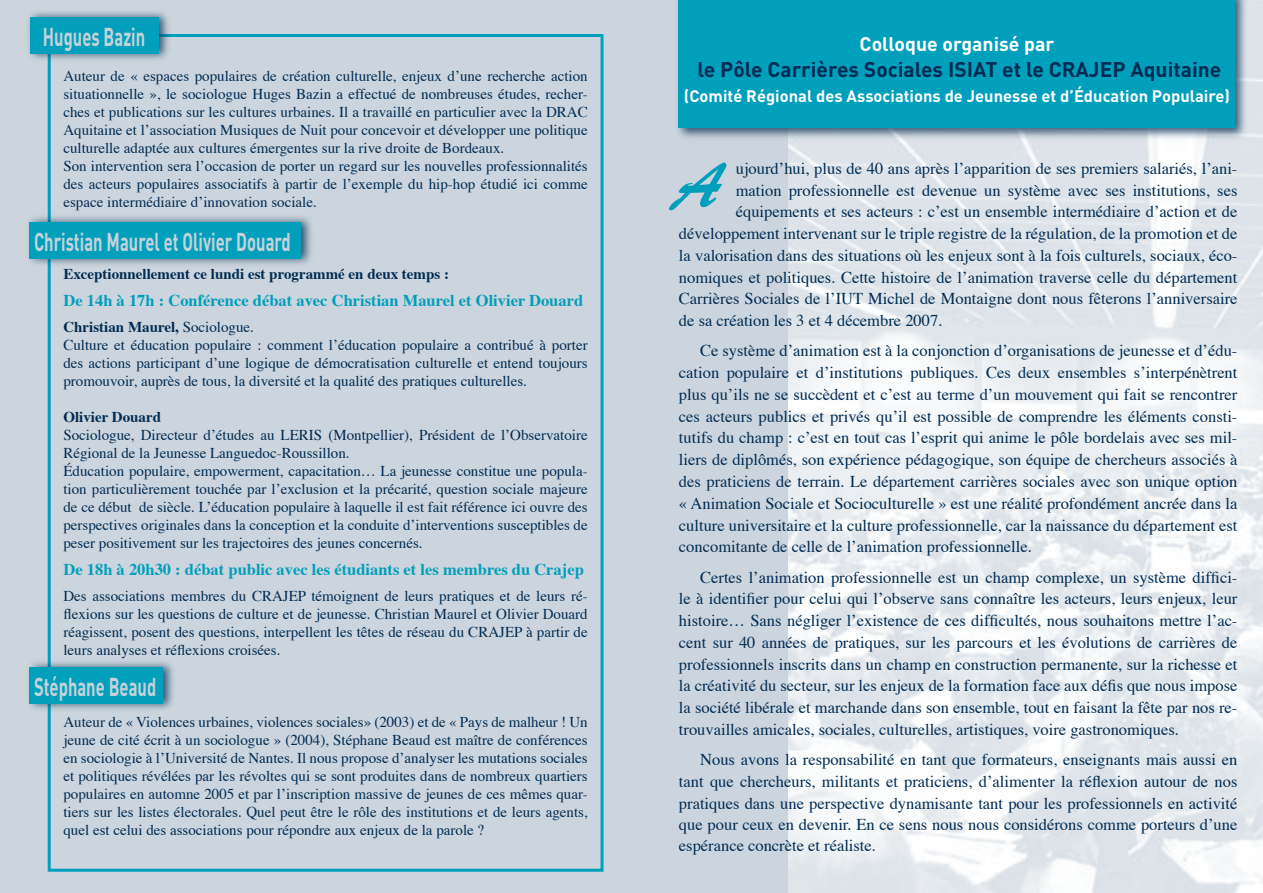
<style>
.page{position:relative;width:1263px;height:893px;background:#fff}
.page>*{position:absolute;margin:0;border:0;box-sizing:border-box;transform-origin:0 0}
.t1{font:64.2px "Brush Script Std";color:#009fbb}
.t2{font:700 25.5px "DIN";color:#c7d1d9;scale:.65 1}
.t3{font:700 21px "DIN";color:#002c53}
.t4{font:700 19.5px "DIN";color:#fff}
.t5{font:16.5px/21.8px "Times";color:#002c53;text-align:justify}
.t6{font:700 16.5px "Times";color:#009fbb}
.t7{font:700 16.5px "DIN";color:#fff}
.t8{font:15px/18px "Times";color:#002c53}
.t9{font:700 15px "Times";color:#002c53}
.s1{font-weight:700}
</style>
<div class="page">
<div style="left:0;top:0;width:797px;height:893px;background:#ccd5dd"></div>
<img style="left:788px;top:0;width:475px;height:893px">
<div style="left:48px;top:34px;width:555px;height:838px;border:3px solid #009fbb"></div>
<div style="left:25px;top:8px;width:147px;height:54px;background:#002c53;opacity:.75"></div>
<div style="left:30px;top:17px;width:128px;height:36px;background:#009fbb"></div>
<div style="left:674px;top:0;width:575px;height:141px;background:#002c53;opacity:.75"></div>
<div style="left:679px;top:0;width:556px;height:128px;background:#009fbb"></div>
<div style="left:25px;top:213px;width:290px;height:54px;background:#002c53;opacity:.75"></div>
<div style="left:30px;top:222px;width:271px;height:36px;background:#009fbb"></div>
<div style="left:25px;top:659px;width:152px;height:54px;background:#002c53;opacity:.75"></div>
<div style="left:30px;top:668px;width:133px;height:36px;background:#009fbb"></div>
<h2 class="t2" style="left:43px;top:20px;width:159px">Hugues Bazin</h2>
<p class="t4" style="left:860px;top:31px;width:196px">Colloque organisé par</p>
<p class="t3" style="left:697px;top:55px;width:525px">le Pôle Carrières Sociales ISIAT et le CRAJEP Aquitaine</p>
<p class="t7" style="left:684px;top:85px;width:548px">(Comité Régional des Associations de Jeunesse et d’Éducation Populaire)</p>
<p class="t8" style="left:63px;top:68px;width:526px">Auteur de « espaces populaires de création culturelle, enjeux d’une recherche action situationnelle », le sociologue Huges Bazin a effectué de nombreuses études, recher&shy;ches et publications sur les cultures urbaines. Il a travaillé en particulier avec la DRAC Aquitaine et l’association Musiques de Nuit pour concevoir et développer une politique culturelle adaptée aux cultures émergentes sur la rive droite de Bordeaux.<br>Son intervention sera l’occasion de porter un regard sur les nouvelles professionnalités des acteurs populaires associatifs à partir de l’exemple du hip-hop étudié ici comme espace intermédiaire d’innovation sociale.</p>
<p class="t5" style="left:736px;top:159px;width:503px">ujourd’hui, plus de 40 ans après l’apparition de ses premiers salariés, l’ani-</p>
<p class="t5" style="left:736px;top:180px;width:503px">mation professionnelle est devenue un système avec ses institutions, ses</p>
<p class="t5" style="left:736px;top:202px;width:503px">équipements et ses acteurs : c’est un ensemble intermédiaire d’action et de</p>
<p class="t5" style="left:679px;top:224px;width:560px">développement intervenant sur le triple registre de la régulation, de la promotion et de</p>
<p class="t5" style="left:679px;top:246px;width:560px">la valorisation dans des situations où les enjeux sont à la fois culturels, sociaux, éco-</p>
<p class="t5" style="left:679px;top:267px;width:560px">nomiques et politiques. Cette histoire de l’animation traverse celle du département</p>
<p class="t5" style="left:679px;top:289px;width:560px">Carrières Sociales de l’IUT Michel de Montaigne dont nous fêterons l’anniversaire</p>
<p class="t5" style="left:679px;top:311px;width:265px">de sa création les 3 et 4 décembre 2007.</p>
<p class="t5" style="left:679px;top:341px;width:560px;text-indent:21px">Ce système d’animation est à la conjonction d’organisations de jeunesse et d’édu&shy;cation populaire et d’institutions publiques. Ces deux ensembles s’interpénètrent plus qu’ils ne se succèdent et c’est au terme d’un mouvement qui fait se rencontrer ces acteurs publics et privés qu’il est possible de comprendre les éléments consti&shy;tutifs du champ : c’est en tout cas l’esprit qui anime le pôle bordelais avec ses mil&shy;liers de diplômés, son expérience pédagogique, son équipe de chercheurs associés à des praticiens de terrain. Le département carrières sociales avec son unique option « Animation Sociale et Socioculturelle » est une réalité profondément ancrée dans la culture universitaire et la culture professionnelle, car la naissance du département est concomitante de celle de l’animation professionnelle.</p>
<p class="t5" style="left:679px;top:567px;width:560px;text-indent:21px">Certes l’animation professionnelle est un champ complexe, un système diffici&shy;le à identifier pour celui qui l’observe sans connaître les acteurs, leurs enjeux, leur histoire… Sans négliger l’existence de ces difficultés, nous souhaitons mettre l’ac&shy;cent sur 40 années de pratiques, sur les parcours et les évolutions de carrières de professionnels inscrits dans un champ en construction permanente, sur la richesse et la créativité du secteur, sur les enjeux de la formation face aux défis que nous impose la société libérale et marchande dans son ensemble, tout en faisant la fête par nos re&shy;trouvailles amicales, sociales, culturelles, artistiques, voire gastronomiques.</p>
<p class="t5" style="left:679px;top:750px;width:560px;text-indent:21px">Nous avons la responsabilité en tant que formateurs, enseignants mais aussi en tant que chercheurs, militants et praticiens, d’alimenter la réflexion autour de nos pratiques dans une perspective dynamisante tant pour les professionnels en activité que pour ceux en devenir. En ce sens nous nous considérons comme porteurs d’une espérance concrète et réaliste.</p>
<h1 class="t1" style="left:674px;top:150px;width:52px">A</h1>
<h2 class="t2" style="left:34px;top:225px;width:397px">Christian Maurel et Olivier Douard</h2>
<p class="t9" style="left:63px;top:264px;width:387px">Exceptionnellement ce lundi est programmé en deux temps :</p>
<p class="t6" style="left:63px;top:289px;width:521px">De 14h à 17h : Conférence débat avec Christian Maurel et Olivier Douard</p>
<p class="t8" style="left:63px;top:319px;width:526px"><span class="s1">Christian Maurel,</span> Sociologue.<br>Culture et éducation populaire : comment l’éducation populaire a contribué à porter des actions participant d’une logique de démocratisation culturelle et entend toujours promouvoir, auprès de tous, la diversité et la qualité des pratiques culturelles.</p>
<p class="t9" style="left:63px;top:407px;width:99px">Olivier Douard</p>
<p class="t8" style="left:63px;top:427px;width:526px">Sociologue, Directeur d’études au LERIS (Montpellier), Président de l’Observatoire Régional de la Jeunesse Languedoc-Roussillon.<br>Éducation populaire, empowerment, capacitation… La jeunesse constitue une popula&shy;tion particulièrement touchée par l’exclusion et la précarité, question sociale majeure de ce début de siècle. L’éducation populaire à laquelle il est fait référence ici ouvre des perspectives originales dans la conception et la conduite d’interventions susceptibles de peser positivement sur les trajectoires des jeunes concernés.</p>
<p class="t6" style="left:63px;top:558px;width:522px">De 18h à 20h30 : débat public avec les étudiants et les membres du Crajep</p>
<p class="t8" style="left:63px;top:588px;width:526px;text-align:justify">Des associations membres du CRAJEP témoignent de leurs pratiques et de leurs ré&shy;flexions sur les questions de culture et de jeunesse. Christian Maurel et Olivier Douard réagissent, posent des questions, interpellent les têtes de réseau du CRAJEP à partir de leurs analyses et réflexions croisées.</p>
<h2 class="t2" style="left:34px;top:670px;width:190px">Stéphane Beaud</h2>
<p class="t8" style="left:63px;top:714px;width:526px;text-align:justify">Auteur de « Violences urbaines, violences sociales» (2003) et de « Pays de malheur ! Un jeune de cité écrit à un sociologue » (2004), Stéphane Beaud est maître de conférences en sociologie à l’Université de Nantes. Il nous propose d’analyser les mutations sociales et politiques révélées par les révoltes qui se sont produites dans de nombreux quartiers populaires en automne 2005 et par l’inscription massive de jeunes de ces mêmes quar&shy;tiers sur les listes électorales. Quel peut être le rôle des institutions et de leurs agents, quel est celui des associations pour répondre aux enjeux de la parole ?</p>
</div>
